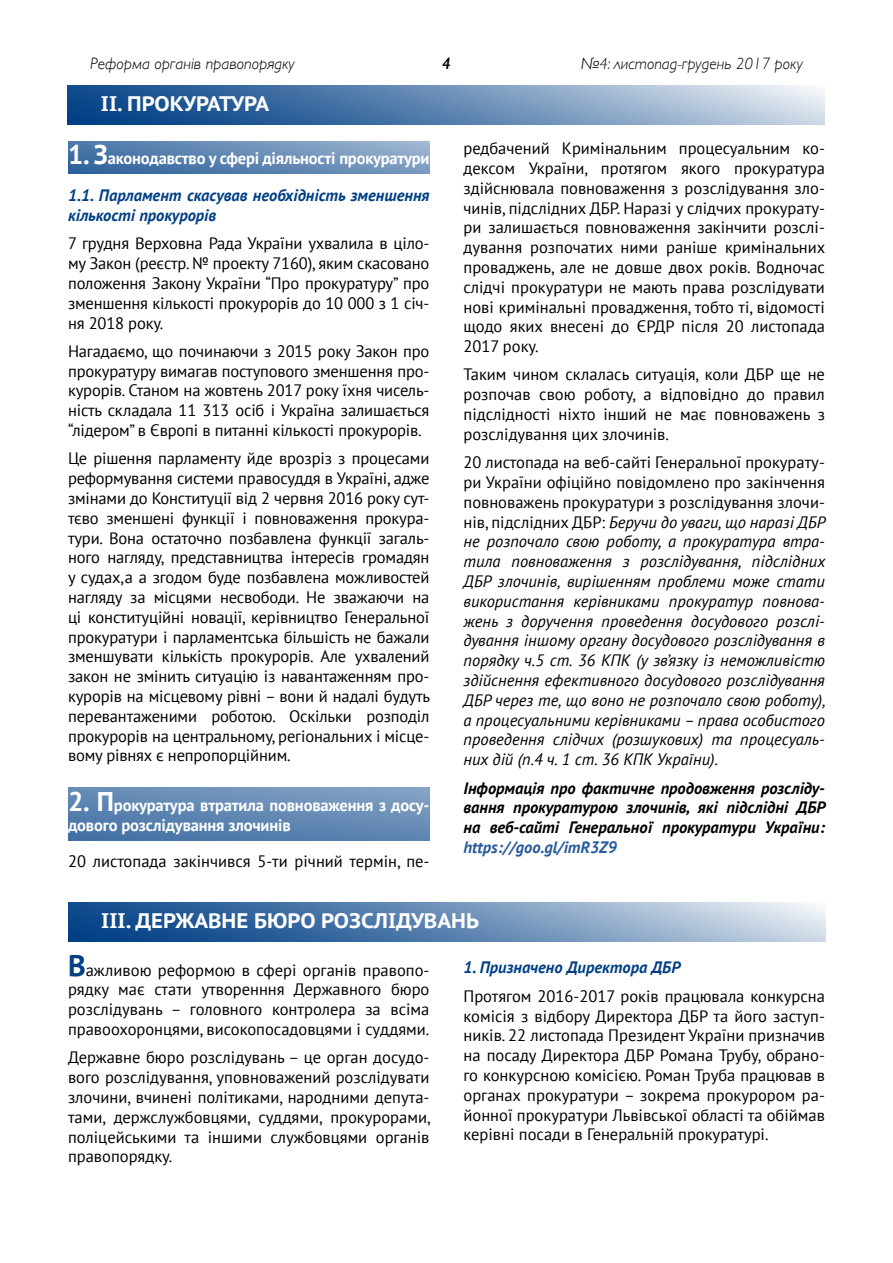
<style>
.page{position:relative;width:893px;height:1263px;background:#fff}
.page>*{position:absolute;margin:0;border:0;box-sizing:border-box;transform-origin:0 0}
.t1{font:700 21px "PT Sans Caption";color:#fff}
.t2{font:16.5px/19.8px "PT Sans";color:#000;text-align:justify}
.t3{font:italic 16.5px/19.8px "PT Sans";color:#000;text-align:justify}
.t4{font:italic 700 16.5px/19.8px "PT Sans";color:#000;text-align:justify}
.t5{font:700 16.5px/19.8px "PT Sans";letter-spacing:-.01em;color:#fff}
.t6{font:italic 700 16.5px/19.8px "PT Sans";color:#003f85}
.t7{font:italic 300 16.5px "Gill Sans";color:#000}
.t8{font:italic 700 16.5px "PT Sans";color:#275b9b}
.t9{font:italic 600 16.5px "Gill Sans";color:#000}
.s1{font-size:27px}
.s2{font-style:normal}
.s3{font-weight:700;font-size:30px;color:#003f85}
</style>
<div class="page">
<svg style="left:68px;top:787px;width:361px;height:53px;background:#6289b3"></svg>
<svg style="left:68px;top:141px;width:362px;height:33px;background:#6389b4"></svg>
<svg style="left:68px;top:85px;width:757px;height:40px;background:#698db6"></svg>
<svg style="left:68px;top:902px;width:757px;height:40px;background:#688db6"></svg>
<p class="t7" style="left:90px;top:55px;width:206px">Реформа органів правопорядку</p>
<p class="t9" style="left:442px;top:54px;width:10px">4</p>
<p class="t7" style="left:581px;top:55px;width:223px">№4: листопад-грудень 2017 року</p>
<p class="t1" style="left:101px;top:89px;width:170px">IІ. ПРОКУРАТУРА</p>
<p class="t5" style="left:68px;top:148px;width:363px"><span class="s1">1. З</span>аконодавство у сфері діяльності прокуратури</p>
<p class="t6" style="left:68px;top:185px;width:363px">1.1. Парламент скасував необхідність зменшення кількості прокурорів</p>
<p class="t2" style="left:68px;top:233px;width:363px">7 грудня Верховна Рада України ухвалила в ціло&shy;му Закон (реєстр. № проекту 7160), яким скасовано положення Закону України “Про прокуратуру” про зменшення кількості прокурорів до 10 000 з 1 січ&shy;ня 2018 року.</p>
<p class="t2" style="left:68px;top:341px;width:363px">Нагадаємо, що починаючи з 2015 року Закон про прокуратуру вимагав поступового зменшення про&shy;курорів. Станом на жовтень 2017 року їхня чисель&shy;ність складала 11 313 осіб і Україна залишається “лідером” в Європі в питанні кількості прокурорів.</p>
<p class="t2" style="left:68px;top:448px;width:364px">Це рішення парламенту йде врозріз з процесами реформування системи правосуддя в Україні, адже змінами до Конституції від 2 червня 2016 року сут&shy;тєво зменшені функції і повноваження прокура&shy;тури. Вона остаточно позбавлена функції загаль&shy;ного нагляду, представництва інтересів громадян у судах,а а згодом буде позбавлена можливостей нагляду за місцями несвободи. Не зважаючи на ці конституційні новації, керівництво Генеральної прокуратури і парламентська більшість не бажали зменшувати кількість прокурорів. Але ухвалений закон не змінить ситуацію із навантаженням про&shy;курорів на місцевому рівні – вони й надалі будуть перевантаженими роботою. Оскільки розподіл прокурорів на центральному, регіональних і місце&shy;вому рівнях є непропорційним.</p>
<p class="t5" style="left:68px;top:795px;width:363px"><span class="s1">2. П</span>рокуратура втратила повноваження з досу&shy;дового розслідування злочинів</p>
<p class="t2" style="left:68px;top:851px;width:363px">20 листопада закінчився 5-ти річний термін, пе-</p>
<p class="t2" style="left:463px;top:138px;width:363px">редбачений Кримінальним процесуальним ко&shy;дексом України, протягом якого прокуратура здійснювала повноваження з розслідування зло&shy;чинів, підслідних ДБР. Наразі у слідчих прокурату&shy;ри залишається повноваження закінчити розслі&shy;дування розпочатих ними раніше кримінальних проваджень, але не довше двох років. Водночас слідчі прокуратури не мають права розслідувати нові кримінальні провадження, тобто ті, відомості щодо яких внесені до ЄРДР після 20 листопада 2017 року.</p>
<p class="t2" style="left:463px;top:364px;width:363px">Таким чином склалась ситуація, коли ДБР ще не розпочав свою роботу, а відповідно до правил підслідності ніхто інший не має повноважень з розслідування цих злочинів.</p>
<p class="t3" style="left:463px;top:452px;width:364px"><span class="s2">20 листопада на веб-сайті Генеральної прокурату&shy;ри України офіційно повідомлено про закінчення повноважень прокуратури з розслідування злочи&shy;нів, підслідних ДБР:</span> Беручи до уваги, що наразі ДБР не розпочало свою роботу, а прокуратура втра&shy;тила повноваження з розслідування, підслідних ДБР злочинів, вирішенням проблеми може стати використання керівниками прокуратур повнова&shy;жень з доручення проведення досудового розслі&shy;дування іншому органу досудового розслідування в порядку ч.5 ст. 36 КПК (у зв’язку із неможливістю здійснення ефективного досудового розслідування ДБР через те, що воно не розпочало свою роботу), а процесуальними керівниками – права особистого проведення слідчих (розшукових) та процесуаль&shy;них дій (п.4 ч. 1 ст. 36 КПК України).</p>
<p class="t4" style="left:463px;top:777px;width:364px">Інформація про фактичне продовження розсліду&shy;вання прокуратурою злочинів, які підслідні ДБР на веб-сайті Генеральної прокуратури України:</p>
<p class="t8" style="left:463px;top:836px;width:155px">https://goo.gl/imR3Z9</p>
<p class="t1" style="left:101px;top:906px;width:379px">IІІ. ДЕРЖАВНЕ БЮРО РОЗСЛІДУВАНЬ</p>
<p class="t2" style="left:68px;top:959px;width:363px"><span class="s3">В</span>ажливою реформою в сфері органів правопо&shy;рядку має стати утворенння Державного бюро розслідувань – головного контролера за всіма правоохоронцями, високопосадовцями і суддями.</p>
<p class="t2" style="left:68px;top:1047px;width:364px">Державне бюро розслідувань – це орган досудо&shy;вого розслідування, уповноважений розслідувати злочини, вчинені політиками, народними депута&shy;тами, держслужбовцями, суддями, прокурорами, поліцейськими та іншими службовцями органів правопорядку.</p>
<p class="t6" style="left:463px;top:957px;width:218px">1. Призначено Директора ДБР</p>
<p class="t2" style="left:463px;top:986px;width:363px">Протягом 2016-2017 років працювала конкурсна комісія з відбору Директора ДБР та його заступ&shy;ників. 22 листопада Президент України призначив на посаду Директора ДБР Романа Трубу, обрано&shy;го конкурсною комісією. Роман Труба працював в органах прокуратури – зокрема прокурором ра&shy;йонної прокуратури Львівської області та обіймав керівні посади в Генеральній прокуратурі.</p>
</div>
